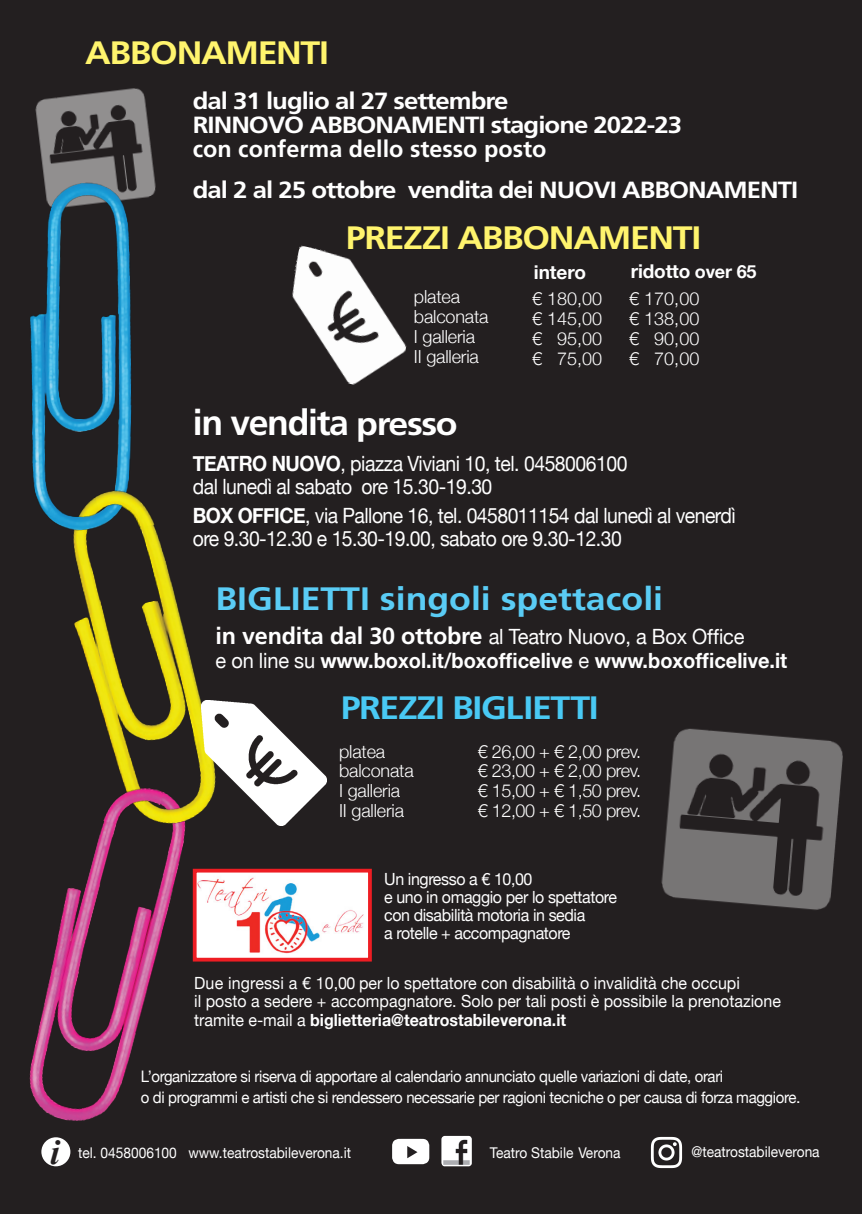
<style>
.page{position:relative;width:862px;height:1214px;background:#fff}
.page>*{position:absolute;margin:0;border:0;box-sizing:border-box;transform-origin:0 0}
.t1{font:700 35.6px "Frutiger";letter-spacing:-.04em;color:#fff}
.t2{font:italic 700 34.8px "Times New Roman";color:#231f20}
.t3{font:700 32.4px "Frutiger";letter-spacing:-.04em;color:#fff46d;scale:1.1 1}
.t4{font:700 32.4px "Frutiger";color:#5accf5;scale:1.1 1}
.t5{font:700 32.4px "Frutiger";letter-spacing:-.04em;color:#49c9f4;scale:1.1 1}
.t6{font:700 23.4px/24px "Frutiger";letter-spacing:-.04em;color:#fff;scale:1.1 1}
.t7{font:21px/23.2px "Helvetica Neue";letter-spacing:-.025em;color:#fff;scale:.92 1}
.t8{font:700 21px/24px "Helvetica Neue";color:#fff;scale:.95 1}
.t9{font:700 21px "Helvetica Neue";color:#fff;scale:.92 1}
.t10{font:700 19px "Helvetica Neue";letter-spacing:-.01em;color:#fff}
.t11{font:300 18px/19.8px "Helvetica Neue";letter-spacing:-.01em;color:#fff}
.t12{font:16.8px/18.6px "Helvetica Neue";color:#fff;scale:.95 1}
.t13{font:16.8px/18px "Helvetica Neue";letter-spacing:-.025em;color:#fff;scale:.95 1}
.t14{font:15.8px/20px "Helvetica Neue";letter-spacing:-.025em;color:#fff;scale:.94 1}
.t15{font:14.8px "Helvetica Neue";color:#fff;scale:.93 1}
.s1{font-size:32.4px}
.s2{font-size:18px}
.s3{font-family:"Frutiger";font-size:23.4px}
.s4{font-weight:400}
.s5{font-weight:700}
.s6{font-size:16px}
</style>
<div class="page">
<div style="left:0;top:0;width:862px;height:1213px;background:#231f20"></div>
<img style="left:35px;top:88px;width:121px;height:110px">
<img style="left:29px;top:849px;width:182px;height:302px">
<img style="left:73px;top:536px;width:128px;height:313px">
<img style="left:30px;top:164px;width:117px;height:380px">
<img style="left:92px;top:466px;width:66px;height:70px">
<img style="left:87px;top:762px;width:80px;height:71px">
<img style="left:650px;top:1136px;width:33px;height:33px">
<img style="left:441px;top:1135px;width:31px;height:31px">
<img style="left:392px;top:1138px;width:37px;height:25px">
<div style="left:41px;top:1137px;width:29px;height:29px;background:#fff;border-radius:50%"></div>
<img style="left:201px;top:700px;width:125px;height:125px">
<img style="left:292px;top:245px;width:115px;height:140px">
<img style="left:661px;top:728px;width:182px;height:182px">
<img style="left:198px;top:873px;width:169px;height:83px">
<div style="left:193px;top:868px;width:179px;height:93px;border:4px solid #ee1d23"></div>
<h3 class="t3" style="left:85px;top:33px;width:223px">ABBONAMENTI</h3>
<p class="t6" style="left:193px;top:88px;width:446px">dal 31 luglio al 27 settembre<br>RINNOVO ABBONAMENTI stagione 2022-23 con conferma dello stesso posto</p>
<p class="t6" style="left:193px;top:178px;width:552px">dal 2 al 25 ottobre vendita dei NUOVI ABBONAMENTI</p>
<h3 class="t3" style="left:346px;top:219px;width:324px">PREZZI ABBONAMENTI</h3>
<p class="t11" style="left:414px;top:286px;width:76px">platea balconata<br>I galleria<br>II galleria</p>
<h1 class="t1" style="left:193px;top:402px;width:266px">in vendita <span class="s1">presso</span></h1>
<p class="t10" style="left:534px;top:260px;width:54px">intero</p>
<p class="t10" style="left:631px;top:259px;width:127px">ridotto <span class="s2">over 65</span></p>
<p class="t11" style="left:532px;top:288px;width:72px">€ 180,00</p>
<p class="t11" style="left:629px;top:288px;width:72px">€ 170,00</p>
<p class="t11" style="left:532px;top:308px;width:72px">€ 145,00</p>
<p class="t11" style="left:629px;top:308px;width:72px">€ 138,00</p>
<p class="t11" style="left:532px;top:328px;width:72px">€ 95,00</p>
<p class="t11" style="left:629px;top:328px;width:72px">€ 90,00</p>
<p class="t11" style="left:532px;top:348px;width:72px">€ 75,00</p>
<p class="t11" style="left:629px;top:348px;width:72px">€ 70,00</p>
<p class="t9" style="left:193px;top:450px;width:27px">Teatro</p>
<p class="t9" style="left:272px;top:450px;width:46px">Nuovo</p>
<p class="t7" style="left:193px;top:451px;width:474px;text-indent:148px">, piazza Viviani 10, tel. 0458006100 dal lunedì al sabato ore 15.30-19.30</p>
<p class="t9" style="left:193px;top:502px;width:77px">Box Office</p>
<p class="t7" style="left:193px;top:503px;width:591px;text-indent:112px">, via Pallone 16, tel. 0458011154 dal lunedì al venerdì ore 9.30-12.30 e 15.30-19.00, sabato ore 9.30-12.30</p>
<h3 class="t4" style="left:215px;top:579px;width:408px">BIGLIETTI singoli spettacoli</h3>
<p class="t8" style="left:215px;top:623px;width:603px"><span class="s3">in vendita dal 30 ottobre</span> <span class="s4">al Teatro Nuovo, a Box Office<br>e on line su</span> www.boxol.it/boxofficelive <span class="s4">e</span> www.boxofficelive.it</p>
<h3 class="t5" style="left:341px;top:689px;width:236px">PREZZI BIGLIETTI</h3>
<p class="t11" style="left:478px;top:740px;width:165px;text-align:justify">€ 26,00 + € 2,00 prev. € 23,00 + € 2,00 prev. € 15,00 + € 1,50 prev. € 12,00 + € 1,50 prev.</p>
<p class="t11" style="left:339px;top:740px;width:76px">platea balconata<br>I galleria<br>II galleria</p>
<p class="t13" style="left:384px;top:869px;width:247px">Un ingresso a € 10,00<br>e uno in omaggio per lo spettatore con disabilità motoria in sedia<br>a rotelle + accompagnatore</p>
<p class="t12" style="left:194px;top:973px;width:619px">Due ingressi a € 10,00 per lo spettatore con disabilità o invalidità che occupi<br>il posto a sedere + accompagnatore. Solo per tali posti è possibile la prenotazione tramite e-mail a <span class="s5">biglietteria@teatrostabileverona.it</span></p>
<p class="t14" style="left:141px;top:1066px;width:703px">L’organizzatore si riserva di apportare al calendario annunciato quelle variazioni di date, orari<br>o di programmi e artisti che si rendessero necessarie per ragioni tecniche o per causa di forza maggiore<span class="s6">.</span></p>
<h2 class="t2" style="left:50px;top:1127px;width:11px">i</h2>
<p class="t15" style="left:78px;top:1144px;width:295px">tel. 0458006100 www.teatrostabileverona.it</p>
<p class="t15" style="left:490px;top:1143px;width:142px">Teatro Stabile Verona</p>
<p class="t15" style="left:691px;top:1142px;width:139px">@teatrostabileverona</p>
</div>
